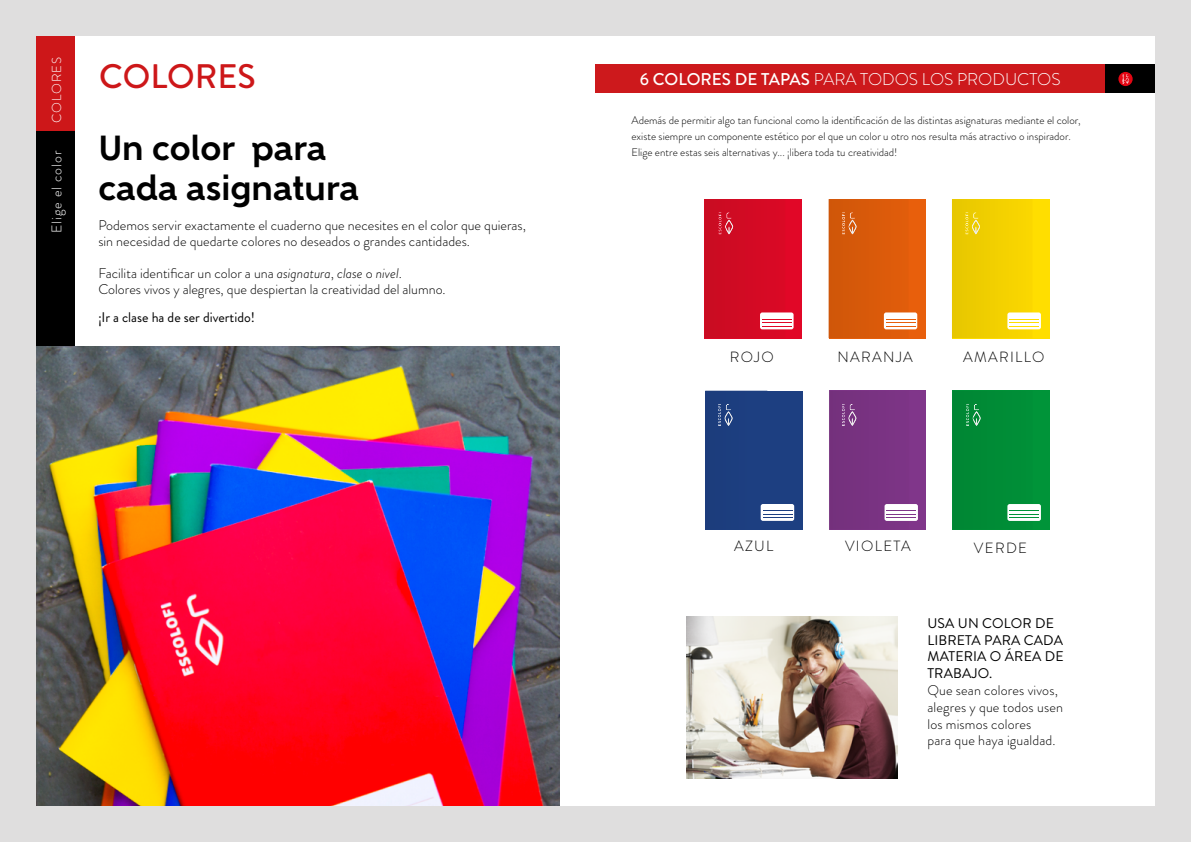
<style>
.page{position:relative;width:1191px;height:842px;background:#dfdede}
.page>*{position:absolute;margin:0;border:0;box-sizing:border-box;transform-origin:0 0}
.t1{font:700 35px/40px "Gentleman 800";color:#000}
.t2{font:500 34px "Brandon Grotesque";color:#cd1719}
.t3{font:300 17px "Brandon Grotesque";color:#fff}
.t4{font:16px "Courier";color:#fff}
.t5{font:300 14.8px "Brandon Grotesque";letter-spacing:.09em;color:#000}
.t6{font:300 14px/16.8px "Brandon Grotesque";color:#000}
.t7{font:14px/16.8px "Brandon Grotesque";letter-spacing:.01em;color:#000}
.t8{font:300 14px "Brandon Grotesque";letter-spacing:.07em;color:#fff}
.t9{font:300 13px "Brandon Grotesque";letter-spacing:.07em;color:#fff}
.t10{font:300 11px/16px "Brandon Grotesque";color:#000}
.s1{font-weight:500}
.s2{font-style:italic}
</style>
<div class="page">
<div style="left:36px;top:36px;width:1119px;height:770px;background:#fff"></div>
<div style="left:36px;top:36px;width:39px;height:97px;background:#cd1719"></div>
<div style="left:36px;top:131px;width:39px;height:221px;background:#000"></div>
<img style="left:687px;top:617px;width:210px;height:162px">
<div style="left:953px;top:64px;width:202px;height:29px;background:#000"></div>
<div style="left:595px;top:64px;width:510px;height:29px;background:#cd191c"></div>
<img style="left:36px;top:347px;width:523px;height:459px">
<div style="left:704px;top:199px;width:97px;height:139px;background:#e10727"></div>
<svg style="left:760px;top:312px;width:33px;height:17px"></svg>
<svg style="left:704px;top:199px;width:87px;height:139px"></svg>
<div style="left:828px;top:199px;width:97px;height:139px;background:#e85f0c"></div>
<svg style="left:884px;top:312px;width:33px;height:17px"></svg>
<svg style="left:828px;top:199px;width:87px;height:139px"></svg>
<div style="left:952px;top:199px;width:97px;height:139px;background:#ffde00"></div>
<svg style="left:952px;top:199px;width:80px;height:139px"></svg>
<div style="left:1007px;top:312px;width:34px;height:17px;background:#fff;border-radius:2px"></div>
<hr style="left:1009px;top:319px;width:30px;height:1px;background:#ffde00">
<hr style="left:1009px;top:323px;width:30px;height:1px;background:#ffde00">
<hr style="left:1009px;top:326px;width:30px;height:1px;background:#ffde00">
<div style="left:952px;top:391px;width:97px;height:139px;background:#009439"></div>
<div style="left:953px;top:391px;width:28px;height:138px;background:#008834"></div>
<svg style="left:1007px;top:504px;width:34px;height:17px"></svg>
<hr style="left:1009px;top:511px;width:30px;height:1px;background:#009439">
<hr style="left:1009px;top:514px;width:30px;height:1px;background:#009439">
<hr style="left:1009px;top:518px;width:30px;height:1px;background:#009439">
<div style="left:705px;top:391px;width:97px;height:139px;background:#1d3f81"></div>
<svg style="left:718px;top:404px;width:15px;height:22px"></svg>
<svg style="left:760px;top:504px;width:34px;height:17px"></svg>
<hr style="left:763px;top:511px;width:30px;height:1px;background:#1d3f81">
<hr style="left:763px;top:514px;width:30px;height:1px;background:#1d3f81">
<hr style="left:763px;top:518px;width:30px;height:1px;background:#1d3f81">
<div style="left:829px;top:391px;width:97px;height:139px;background:#80368a"></div>
<svg style="left:829px;top:391px;width:28px;height:139px"></svg>
<svg style="left:884px;top:504px;width:34px;height:17px"></svg>
<hr style="left:886px;top:511px;width:30px;height:1px;background:#80368a">
<hr style="left:886px;top:514px;width:30px;height:1px;background:#80368a">
<hr style="left:886px;top:518px;width:30px;height:1px;background:#80368a">
<div style="left:1118px;top:72px;width:14px;height:14px;background:#e30613;border-radius:50%"></div>
<svg style="left:1122px;top:74px;width:7px;height:10px"></svg>
<p class="t9" style="left:48px;top:123px;width:67px;rotate:-90deg">COLORES</p>
<p class="t8" style="left:47px;top:233px;width:84px;rotate:-90deg">Elige el color</p>
<h2 class="t2" style="left:99px;top:53px;width:158px">COLORES</h2>
<p class="t4" style="left:799px;top:66px;width:11px">S</p>
<p class="t3" style="left:640px;top:67px;width:422px"><span class="s1">6 COLORES DE TAPAS</span> PARA TODOS LOS PRODUCTOS</p>
<h1 class="t1" style="left:98px;top:128px;width:262px">Un color para cada asignatura</h1>
<p class="t6" style="left:98px;top:217px;width:429px;line-height:16px">Podemos servir exactamente el cuaderno que necesites en el color que quieras, sin necesidad de quedarte colores no deseados o grandes cantidades.</p>
<p class="t6" style="left:98px;top:265px;width:349px;line-height:16px">Facilita identificar un color a una <span class="s2">asignatura</span>, <span class="s2">clase</span> o <span class="s2">nivel</span>.<br>Colores vivos y alegres, que despiertan la creatividad del alumno.</p>
<p class="t7" style="left:98px;top:309px;width:158px">¡Ir a clase ha de ser divertido!</p>
<p class="t10" style="left:631px;top:112px;width:451px">Además de permitir algo tan funcional como la identificación de las distintas asignaturas mediante el color, existe siempre un componente estético por el que un color u otro nos resulta más atractivo o inspirador.<br>Elige entre estas seis alternativas y... ¡libera toda tu creatividad!</p>
<p class="t5" style="left:729px;top:347px;width:46px">ROJO</p>
<p class="t5" style="left:837px;top:347px;width:77px">NARANJA</p>
<p class="t5" style="left:963px;top:347px;width:83px">AMARILLO</p>
<p class="t5" style="left:734px;top:536px;width:41px">AZUL</p>
<p class="t5" style="left:845px;top:536px;width:67px">VIOLETA</p>
<p class="t5" style="left:974px;top:538px;width:55px">VERDE</p>
<p class="t7" style="left:927px;top:615px;width:138px">USA UN COLOR DE<br>LIBRETA PARA CADA<br>MATERIA O ÁREA DE<br>TRABAJO.</p>
<p class="t6" style="left:927px;top:682px;width:137px">Que sean colores vivos, alegres y que todos usen los mismos colores<br>para que haya igualdad.</p>
</div>
